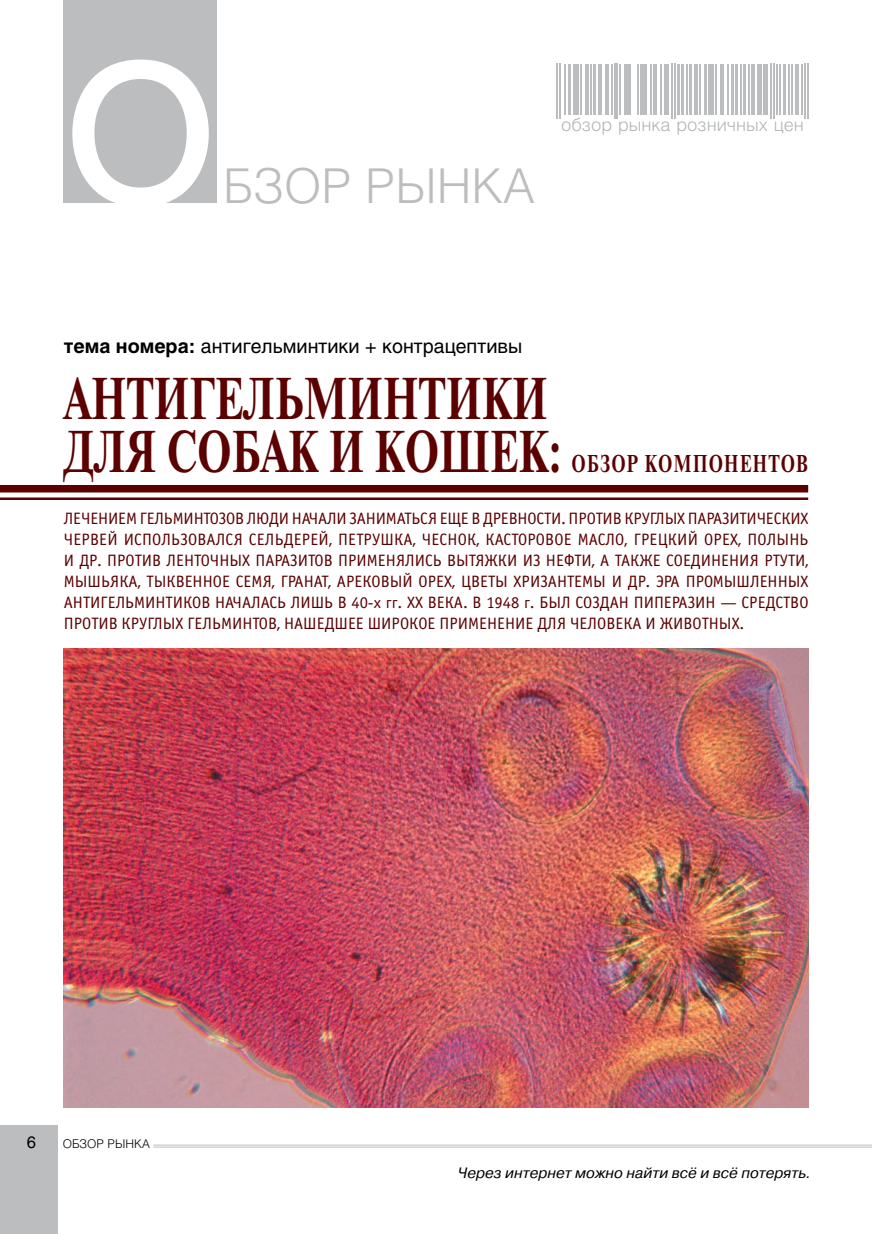
<style>
.page{position:relative;width:872px;height:1234px;background:#fff}
.page>*{position:absolute;margin:0;border:0;box-sizing:border-box;transform-origin:0 0}
.t1{font:189px "Helios";color:#fff}
.t2{font:700 58.8px/52.2px "Newton C";color:#5c0101;scale:.74 1}
.t3{font:300 48px "Helios";color:#bcbdbf}
.t4{font:700 24.3px "Newton C";letter-spacing:.06em;color:#5c0101;scale:.74 1}
.t5{font:19.5px "Helios";color:#000}
.t6{font:300 18px "Helios";color:#b1b4b6}
.t7{font:16.5px/21px "Officina Sans C";color:#5c0101;text-align:justify}
.t8{font:italic 15px "Pragmatica C";color:#000}
.t9{font:300 12px "Helios";color:#000}
.s1{font-weight:700}
</style>
<div class="page">
<hr style="left:153px;top:1146px;width:719px;height:1px;background:#bcbdbf">
<hr style="left:153px;top:1144px;width:719px;height:1px;background:#bcbdbf">
<div style="left:0;top:1125px;width:58px;height:108px;background:#bcbdbf"></div>
<div style="left:64px;top:0;width:153px;height:202px;background:#bcbdbf"></div>
<svg style="left:71px;top:59px;width:139px;height:144px"></svg>
<div style="left:0;top:485px;width:808px;height:7px;background:#5c0101"></div>
<hr style="left:0;top:497px;width:808px;height:3px;background:#5c0101">
<hr style="left:557px;top:64px;width:1px;height:55px;background:#bcbdbf">
<hr style="left:560px;top:64px;width:1px;height:55px;background:#bcbdbf">
<hr style="left:564px;top:64px;width:1px;height:50px;background:#bcbdbf">
<hr style="left:568px;top:64px;width:3px;height:50px;background:#bcbdbf">
<div style="left:573px;top:64px;width:5px;height:50px;background:#bcbdbf"></div>
<hr style="left:580px;top:64px;width:1px;height:50px;background:#bcbdbf">
<svg style="left:585px;top:64px;width:3px;height:50px"></svg>
<hr style="left:700px;top:64px;width:1px;height:50px;background:#bcbdbf">
<hr style="left:704px;top:64px;width:2px;height:50px;background:#bcbdbf">
<div style="left:708px;top:64px;width:6px;height:50px;background:#bcbdbf"></div>
<hr style="left:716px;top:64px;width:1px;height:50px;background:#bcbdbf">
<hr style="left:720px;top:64px;width:4px;height:50px;background:#bcbdbf">
<hr style="left:590px;top:64px;width:1px;height:50px;background:#bcbdbf">
<hr style="left:593px;top:64px;width:3px;height:50px;background:#bcbdbf">
<hr style="left:598px;top:64px;width:1px;height:50px;background:#bcbdbf">
<hr style="left:601px;top:64px;width:1px;height:50px;background:#bcbdbf">
<hr style="left:686px;top:64px;width:1px;height:50px;background:#bcbdbf">
<hr style="left:689px;top:64px;width:3px;height:50px;background:#bcbdbf">
<hr style="left:694px;top:64px;width:1px;height:50px;background:#bcbdbf">
<hr style="left:697px;top:64px;width:1px;height:50px;background:#bcbdbf">
<hr style="left:779px;top:64px;width:1px;height:50px;background:#bcbdbf">
<hr style="left:776px;top:64px;width:1px;height:50px;background:#bcbdbf">
<hr style="left:605px;top:64px;width:4px;height:50px;background:#bcbdbf">
<hr style="left:611px;top:64px;width:1px;height:50px;background:#bcbdbf">
<hr style="left:614px;top:64px;width:1px;height:55px;background:#bcbdbf">
<hr style="left:617px;top:64px;width:1px;height:55px;background:#bcbdbf">
<hr style="left:783px;top:64px;width:3px;height:50px;background:#bcbdbf">
<hr style="left:788px;top:64px;width:1px;height:50px;background:#bcbdbf">
<hr style="left:791px;top:64px;width:1px;height:50px;background:#bcbdbf">
<hr style="left:795px;top:64px;width:4px;height:50px;background:#bcbdbf">
<hr style="left:801px;top:64px;width:1px;height:50px;background:#bcbdbf">
<hr style="left:804px;top:64px;width:1px;height:55px;background:#bcbdbf">
<hr style="left:807px;top:64px;width:1px;height:55px;background:#bcbdbf">
<hr style="left:619px;top:64px;width:2px;height:50px;background:#bcbdbf">
<hr style="left:624px;top:64px;width:4px;height:50px;background:#bcbdbf">
<hr style="left:630px;top:64px;width:1px;height:50px;background:#bcbdbf">
<hr style="left:637px;top:64px;width:1px;height:50px;background:#bcbdbf">
<hr style="left:640px;top:64px;width:1px;height:50px;background:#bcbdbf">
<hr style="left:643px;top:64px;width:4px;height:50px;background:#bcbdbf">
<hr style="left:650px;top:64px;width:1px;height:50px;background:#bcbdbf">
<hr style="left:757px;top:64px;width:4px;height:50px;background:#bcbdbf">
<hr style="left:653px;top:64px;width:4px;height:50px;background:#bcbdbf">
<hr style="left:660px;top:64px;width:1px;height:50px;background:#bcbdbf">
<hr style="left:727px;top:64px;width:1px;height:50px;background:#bcbdbf">
<hr style="left:664px;top:64px;width:4px;height:50px;background:#bcbdbf">
<hr style="left:677px;top:64px;width:2px;height:50px;background:#bcbdbf">
<hr style="left:681px;top:64px;width:3px;height:50px;background:#bcbdbf">
<hr style="left:754px;top:64px;width:1px;height:50px;background:#bcbdbf">
<hr style="left:740px;top:64px;width:1px;height:50px;background:#bcbdbf">
<hr style="left:743px;top:64px;width:3px;height:50px;background:#bcbdbf">
<hr style="left:748px;top:64px;width:1px;height:50px;background:#bcbdbf">
<hr style="left:751px;top:64px;width:1px;height:50px;background:#bcbdbf">
<hr style="left:731px;top:64px;width:2px;height:50px;background:#bcbdbf">
<hr style="left:735px;top:64px;width:3px;height:50px;background:#bcbdbf">
<hr style="left:671px;top:64px;width:1px;height:55px;background:#bcbdbf">
<hr style="left:674px;top:64px;width:1px;height:55px;background:#bcbdbf">
<hr style="left:764px;top:64px;width:4px;height:50px;background:#bcbdbf">
<hr style="left:770px;top:64px;width:1px;height:55px;background:#bcbdbf">
<hr style="left:773px;top:64px;width:1px;height:55px;background:#bcbdbf">
<img style="left:64px;top:648px;width:744px;height:459px">
<h1 class="t1" style="left:65px;top:22px;width:152px">о</h1>
<h3 class="t3" style="left:223px;top:157px;width:176px">бзор РЫНКА</h3>
<p class="t6" style="left:561px;top:114px;width:244px">обзор рынка розничных цен</p>
<p class="t5" style="left:64px;top:334px;width:460px"><span class="s1">тема номера:</span> антигельминтики + контрацептивы</p>
<h2 class="t2" style="left:64px;top:373px;width:674px">Антигельминтики для собак и кошек:</h2>
<h3 class="t4" style="left:571px;top:449px;width:321px">обзор компонентов</h3>
<p class="t7" style="left:64px;top:508px;width:746px">Лечением гельминтозов люди начали заниматься еще в древности. Против круглых паразитических червей использовался сельдерей, п етрушка, чеснок, касторовое масло, грецкий орех, полынь и др. Против ленточных паразитов п рименялись вытяжки из нефти, а также соединения ртути, мышьяка, тыквенное семя, гранат, арековый орех, цветы хризантемы и др. Эра п ромышленных антигельминтиков началась лишь в 40-х гг. ХХ века. В 1948 г. был создан п ип еразин — средство п ротив круглых гельминтов, нашедшее широкое п рименение для человека и животных.</p>
<p class="t9" style="left:63px;top:1135px;width:89px">обзор рынка</p>
<p class="t8" style="left:458px;top:1163px;width:354px">Через интернет можно найти всё и всё потерять.</p>
</div>
